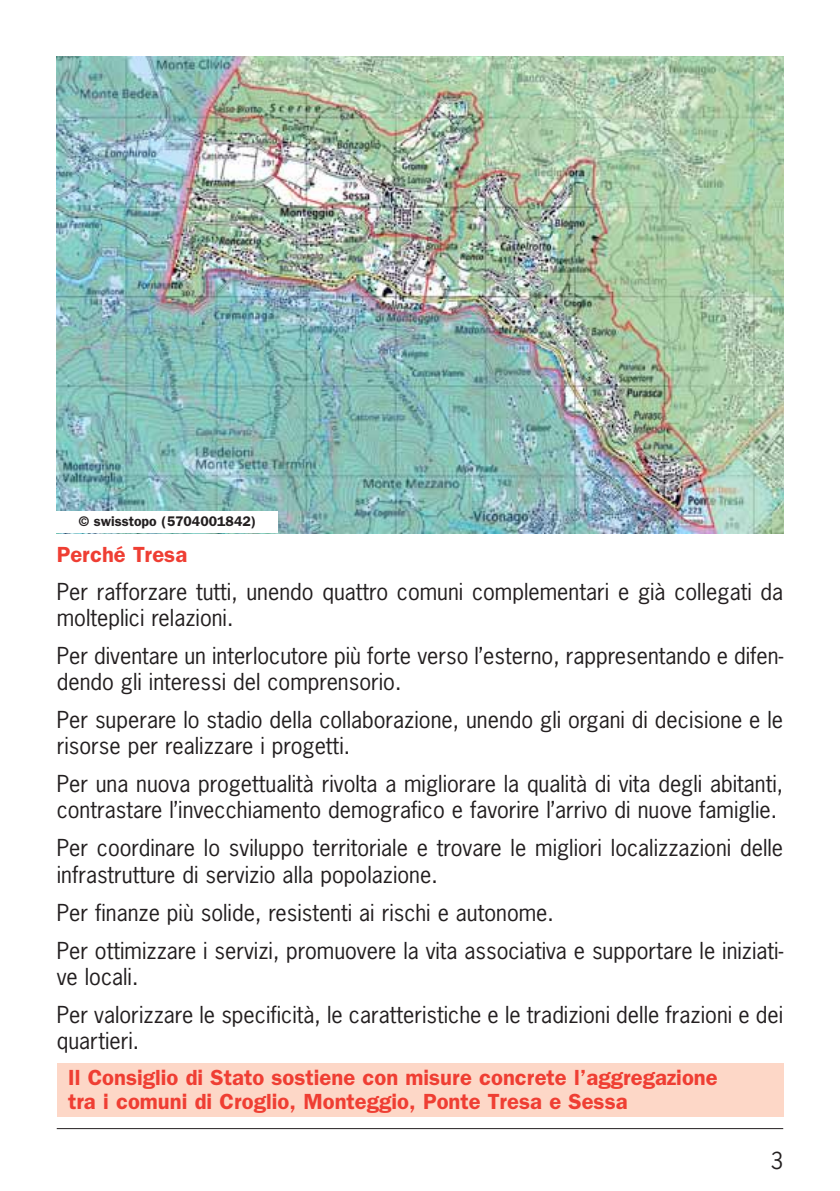
<style>
.page{position:relative;width:840px;height:1191px;background:#fff}
.page>*{position:absolute;margin:0;border:0;box-sizing:border-box;transform-origin:0 0}
.t1{font:22px/26px "News Gothic";color:#231f20}
.t2{font:600 22px/24px "Franklin Gothic";color:#ef3e33}
.t3{font:600 14px "Franklin Gothic";color:#231f20}
</style>
<div class="page">
<div style="left:57px;top:1063px;width:725px;height:54px;background:#fdd7c7"></div>
<hr style="left:57px;top:1128px;width:725px;height:1px;background:#231f20">
<img style="left:57px;top:57px;width:725px;height:476px">
<div style="left:57px;top:512px;width:221px;height:21px;background:#fff"></div>
<p class="t3" style="left:79px;top:516px;width:179px">© swisstopo (5704001842)</p>
<p class="t2" style="left:57px;top:545px;width:132px">Perché Tresa</p>
<p class="t1" style="left:57px;top:581px;width:727px">Per rafforzare tutti, unendo quattro comuni complementari e già collegati da molteplici relazioni.</p>
<p class="t1" style="left:57px;top:645px;width:727px">Per diventare un interlocutore più forte verso l’esterno, rappresentando e difen&shy;dendo gli interessi del comprensorio.</p>
<p class="t1" style="left:57px;top:709px;width:727px">Per superare lo stadio della collaborazione, unendo gli organi di decisione e le risorse per realizzare i progetti.</p>
<p class="t1" style="left:57px;top:773px;width:727px">Per una nuova progettualità rivolta a migliorare la qualità di vita degli abitanti, contrastare l’invecchiamento demografico e favorire l’arrivo di nuove famiglie.</p>
<p class="t1" style="left:57px;top:837px;width:727px">Per coordinare lo sviluppo territoriale e trovare le migliori localizzazioni delle infrastrutture di servizio alla popolazione.</p>
<p class="t1" style="left:57px;top:895px;width:727px;line-height:38px">Per finanze più solide, resistenti ai rischi e autonome.<br>Per ottimizzare i servizi, promuovere la vita associativa e supportare le iniziati-</p>
<p class="t1" style="left:57px;top:959px;width:727px;line-height:38px">ve locali.<br>Per valorizzare le specificità, le caratteristiche e le tradizioni delle frazioni e dei</p>
<p class="t1" style="left:57px;top:1029px;width:84px">quartieri.</p>
<p class="t2" style="left:68px;top:1067px;width:650px">Il Consiglio di Stato sostiene con misure concrete l’aggregazione tra i comuni di Croglio, Monteggio, Ponte Tresa e Sessa</p>
<p class="t1" style="left:770px;top:1150px;width:14px">3</p>
</div>
